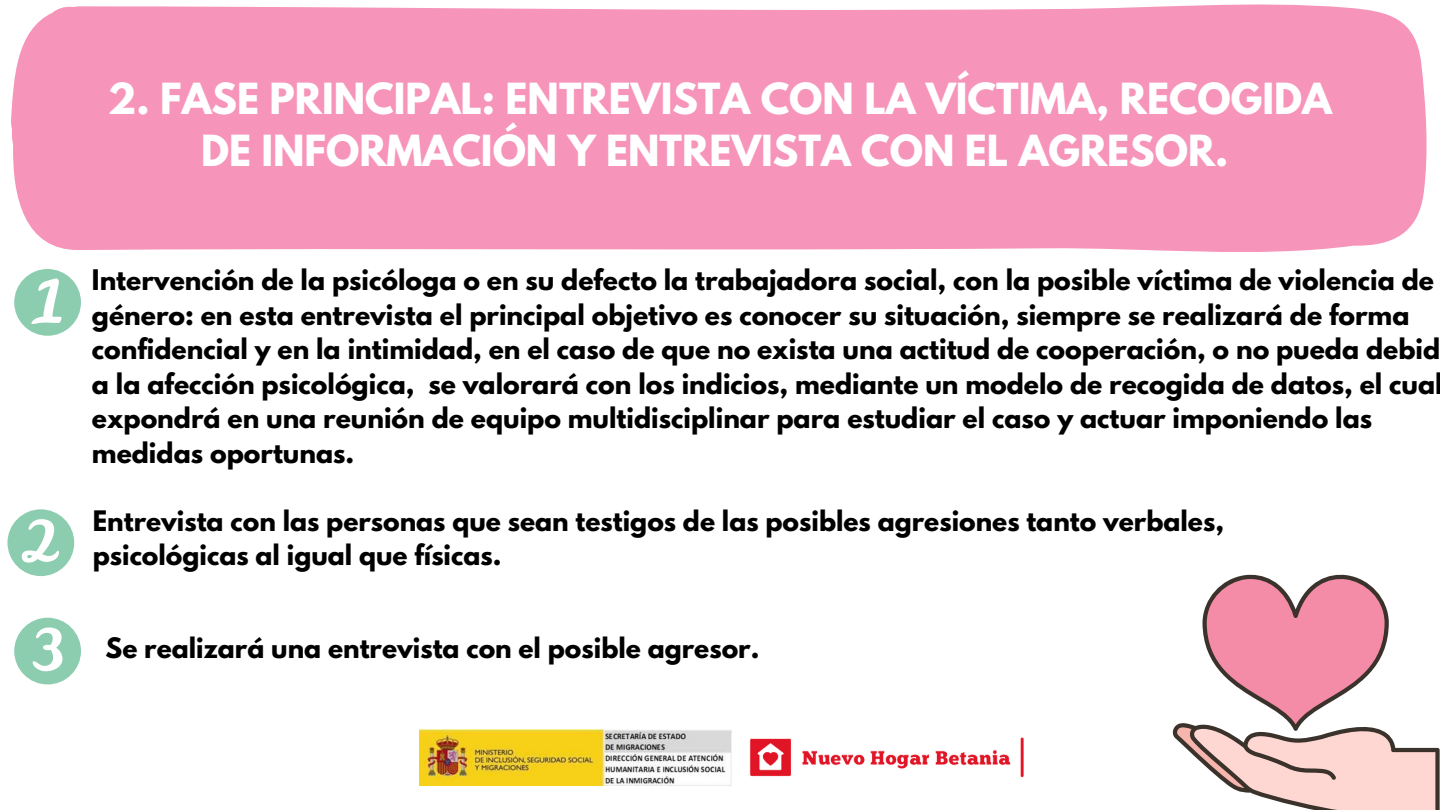
<style>
.page{position:relative;width:1440px;height:810px;background:#fff}
.page>*{position:absolute;margin:0;border:0;box-sizing:border-box;transform-origin:0 0}
.t1{font:700 38px/52.5px "League Spartan";color:#fff;text-align:center}
.t2{font:700 25.1px/34.5px "League Spartan";color:#000}
.t3{font:700 25px/34.5px "League Spartan";color:#000}
</style>
<div class="page">
<img style="left:419px;top:729px;width:313px;height:56px">
<img style="left:749px;top:737px;width:275px;height:41px">
<div style="left:11px;top:4px;width:1416px;height:248px;background:#f794b9"></div>
<svg style="left:1173px;top:574px;width:267px;height:236px"></svg>
<svg style="left:14px;top:269px;width:67px;height:67px"></svg>
<svg style="left:7px;top:509px;width:67px;height:67px"></svg>
<svg style="left:14px;top:618px;width:67px;height:66px"></svg>
<p class="t1" style="left:108px;top:77px;width:1225px">2. FASE PRINCIPAL: ENTREVISTA CON LA VÍCTIMA, RECOGIDA<br>DE INFORMACIÓN Y ENTREVISTA CON EL AGRESOR.</p>
<p class="t2" style="left:92px;top:266px;width:1352px">Intervención de la psicóloga o en su defecto la trabajadora social, con la posible víctima de violencia de género: en esta entrevista el principal objetivo es conocer su situación, siempre se realizará de forma confidencial y en la intimidad, en el caso de que no exista una actitud de cooperación, o no pueda debid a la afección psicológica, se valorará con los indicios, mediante un modelo de recogida de datos, el cual expondrá en una reunión de equipo multidisciplinar para estudiar el caso y actuar imponiendo las medidas oportunas.</p>
<p class="t3" style="left:93px;top:507px;width:1133px">Entrevista con las personas que sean testigos de las posibles agresiones tanto verbales, psicológicas al igual que físicas.</p>
<p class="t3" style="left:106px;top:634px;width:655px">Se realizará una entrevista con el posible agresor.</p>
</div>
